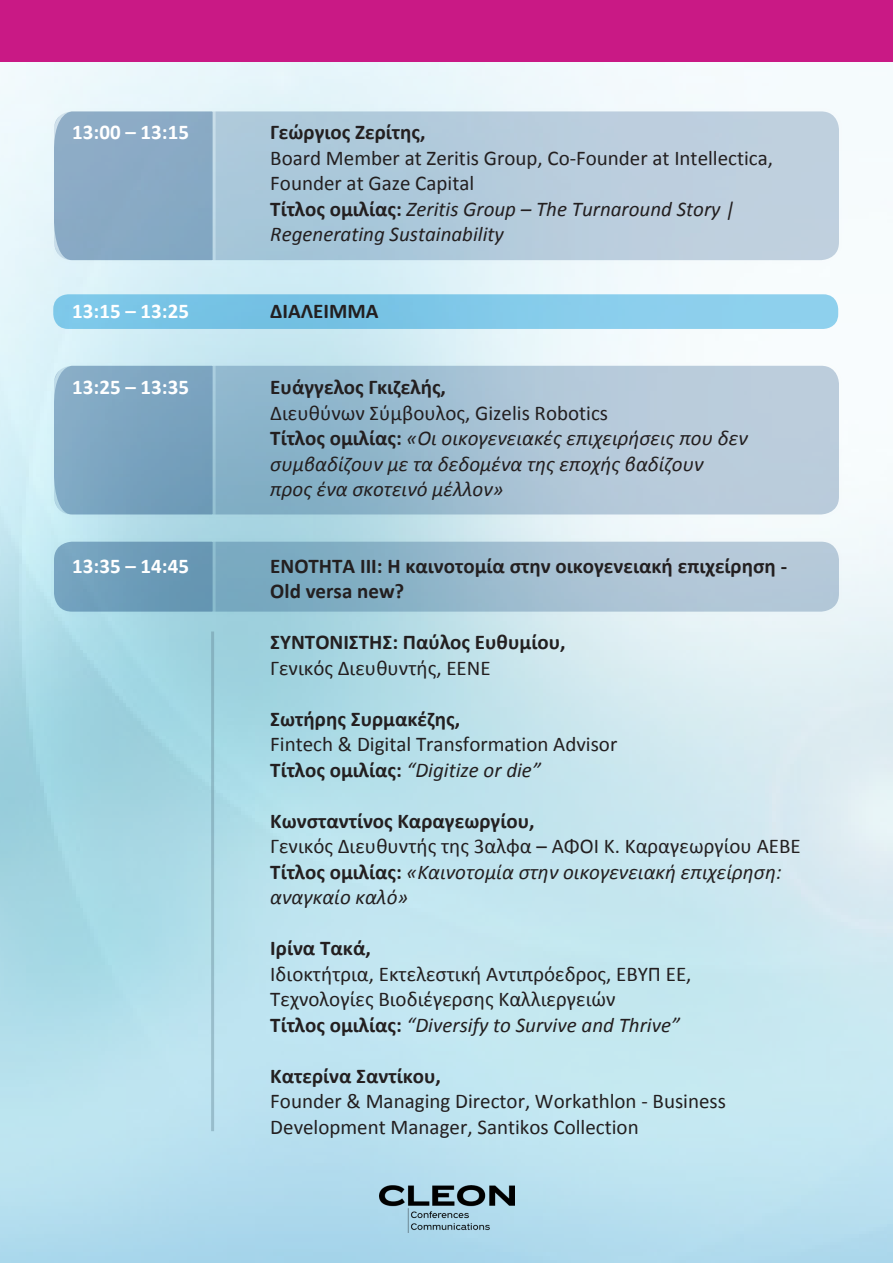
<style>
.page{position:relative;width:893px;height:1263px;background:#fff}
.page>*{position:absolute;margin:0;border:0;box-sizing:border-box;transform-origin:0 0}
.t1{font:21px/25.5px "Calibri";color:#231f20}
.t2{font:italic 21px/25.5px "Calibri";color:#231f20}
.t3{font:700 21px "Calibri";color:#231f20}
.t4{font:700 21px "Calibri";color:#fff}
.s1{font-weight:700;font-style:normal}
</style>
<div class="page">
<img style="left:0;top:61px;width:893px;height:1202px">
<img style="left:379px;top:1185px;width:135px;height:48px">
<hr style="left:211px;top:631px;width:3px;height:500px;background:#638594">
<div style="left:0;top:0;width:893px;height:61px;background:#c91985"></div>
<svg style="left:52px;top:364px;width:788px;height:152px;background:#a6c1d4"></svg>
<div style="left:51px;top:363px;width:791px;height:154px;border:3px solid #fff;border-radius:20px"></div>
<svg style="left:50px;top:361px;width:167px;height:158px;background:#83abc5"></svg>
<svg style="left:52px;top:540px;width:788px;height:73px;background:#9bbbce"></svg>
<div style="left:51px;top:539px;width:791px;height:76px;border:3px solid #fff;border-radius:20px"></div>
<svg style="left:50px;top:537px;width:167px;height:79px;background:#77a6c0"></svg>
<div style="left:53px;top:294px;width:785px;height:35px;background:linear-gradient(to right,#72c1e4,#8fd1ed);border-radius:15px"></div>
<svg style="left:52px;top:110px;width:788px;height:152px;background:#b4cbdc"></svg>
<div style="left:51px;top:108px;width:791px;height:155px;border:3px solid #fff;border-radius:20px"></div>
<svg style="left:50px;top:107px;width:167px;height:158px;background:#92b1ca"></svg>
<p class="t4" style="left:72px;top:119px;width:118px">13:00 – 13:15</p>
<p class="t3" style="left:270px;top:119px;width:157px">Γεώργιος Ζερίτης,</p>
<p class="t1" style="left:270px;top:145px;width:504px">Board Member at Zeritis Group, Co-Founder at Intellectica,<br>Founder at Gaze Capital</p>
<p class="t2" style="left:270px;top:195px;width:466px"><span class="s1">Τίτλος ομιλίας:</span> Zeritis Group – The Turnaround Story |<br>Regenerating Sustainability</p>
<p class="t4" style="left:72px;top:297px;width:118px">13:15 – 13:25</p>
<p class="t3" style="left:270px;top:297px;width:110px">ΔΙΑΛΕΙΜΜΑ</p>
<p class="t4" style="left:72px;top:374px;width:118px">13:25 – 13:35</p>
<p class="t3" style="left:270px;top:374px;width:177px">Ευάγγελος Γκιζελής,</p>
<p class="t1" style="left:270px;top:400px;width:339px">Διευθύνων Σύμβουλος, Gizelis Robotics</p>
<p class="t2" style="left:270px;top:425px;width:479px"><span class="s1">Τίτλος ομιλίας:</span> «Οι οικογενειακές επιχειρήσεις που δεν</p>
<p class="t2" style="left:270px;top:450px;width:435px">συμβαδίζουν με τα δεδομένα της εποχής βαδίζουν</p>
<p class="t2" style="left:270px;top:476px;width:235px">προς ένα σκοτεινό μέλλον»</p>
<p class="t4" style="left:72px;top:552px;width:118px">13:35 – 14:45</p>
<p class="t3" style="left:270px;top:552px;width:518px">ΕΝΟΤΗΤΑ ΙΙΙ: Η καινοτομία στην οικογενειακή επιχείρηση -</p>
<p class="t3" style="left:270px;top:578px;width:136px">Old versa new?</p>
<p class="t3" style="left:270px;top:629px;width:297px">ΣΥΝΤΟΝΙΣΤΗΣ: Παύλος Ευθυμίου,</p>
<p class="t1" style="left:270px;top:655px;width:222px">Γενικός Διευθυντής, ΕΕΝΕ</p>
<p class="t3" style="left:270px;top:705px;width:191px">Σωτήρης Συρμακέζης,</p>
<p class="t1" style="left:270px;top:731px;width:349px">Fintech &amp; Digital Transformation Advisor</p>
<p class="t2" style="left:270px;top:756px;width:272px"><span class="s1">Τίτλος ομιλίας:</span> “Digitize or die”</p>
<p class="t3" style="left:270px;top:807px;width:266px">Κωνσταντίνος Καραγεωργίου,</p>
<p class="t1" style="left:270px;top:833px;width:532px">Γενικός Διευθυντής της 3αλφα – ΑΦΟΙ Κ. Καραγεωργίου ΑΕΒΕ</p>
<p class="t2" style="left:270px;top:858px;width:513px"><span class="s1">Τίτλος ομιλίας:</span> «Καινοτομία στην οικογενειακή επιχείρηση: αναγκαίο καλό»</p>
<p class="t3" style="left:270px;top:935px;width:102px">Ιρίνα Τακά,</p>
<p class="t1" style="left:270px;top:961px;width:423px">Ιδιοκτήτρια, Εκτελεστική Αντιπρόεδρος, ΕΒΥΠ ΕΕ,</p>
<p class="t1" style="left:270px;top:986px;width:347px">Τεχνολογίες Βιοδιέγερσης Καλλιεργειών</p>
<p class="t2" style="left:270px;top:1011px;width:411px"><span class="s1">Τίτλος ομιλίας:</span> “Diversify to Survive and Thrive”</p>
<p class="t3" style="left:270px;top:1062px;width:172px">Κατερίνα Σαντίκου,</p>
<p class="t1" style="left:270px;top:1088px;width:457px">Founder &amp; Managing Director, Workathlon - Business<br>Development Manager, Santikos Collection</p>
</div>
